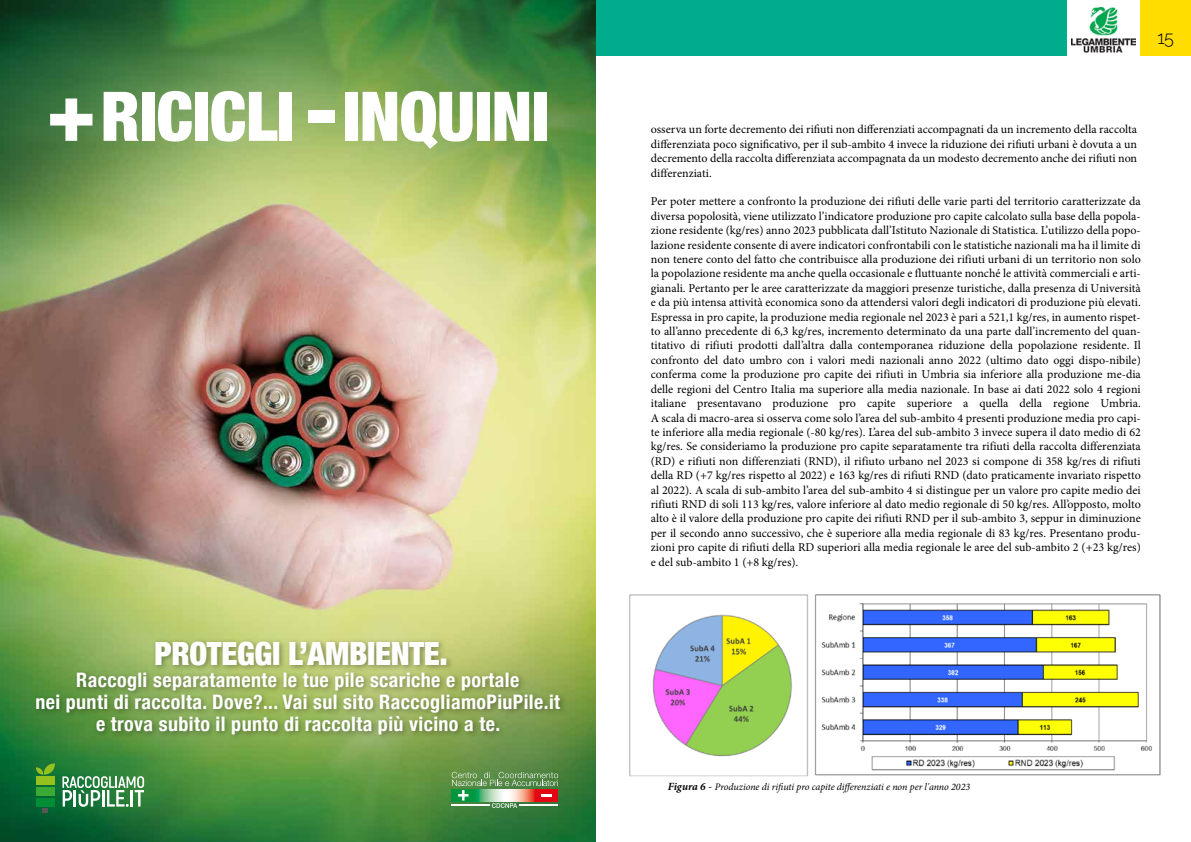
<style>
.page{position:relative;width:1191px;height:842px;background:#fff}
.page>*{position:absolute;margin:0;border:0;box-sizing:border-box;transform-origin:0 0}
.t1{font:900 condensed 68.6px "Helvetica Neue";letter-spacing:-.01em;color:#fff}
.t2{font:900 condensed 32px "Helvetica Neue";letter-spacing:-.01em;color:#fff}
.t3{font:700 condensed 20px/22.1px "Helvetica Neue";letter-spacing:.02em;color:#fff;text-align:center}
.t4{font:300 18px "Raleway";color:#000}
.t5{font:12px/14.4px "Minion Pro";color:#000;text-align:justify}
.t6{font:italic 10px "Minion Pro";letter-spacing:-.01em;color:#000}
.s1{font-size:83.7px}
.s2{font-weight:700;font-size:11px}
.s3{font-size:12px}
</style>
<div class="page">
<div style="left:596px;top:0;width:471px;height:56px;background:#00ac8b"></div>
<div style="left:1140px;top:0;width:51px;height:56px;background:#fd0"></div>
<img style="left:1071px;top:7px;width:64px;height:46px">
<img style="left:629px;top:594px;width:532px;height:183px">
<img style="left:0;top:0;width:595px;height:842px">
<div style="left:33px;top:638px;width:534px;height:104px;background:#000;opacity:.35"></div>
<div style="left:451px;top:789px;width:107px;height:12px;background:#009640"></div>
<hr style="left:451px;top:805px;width:39px;height:1px;background:#fff">
<svg style="left:452px;top:772px;width:106px;height:36px;background:#869c6f"></svg>
<div style="left:36px;top:776px;width:19px;height:9px;background:#95c11f"></div>
<div style="left:36px;top:787px;width:19px;height:9px;background:#3aaa35"></div>
<div style="left:36px;top:798px;width:19px;height:9px;background:#008d36"></div>
<svg style="left:42px;top:808px;width:6px;height:4px"></svg>
<svg style="left:36px;top:763px;width:19px;height:12px"></svg>
<svg style="left:62px;top:776px;width:82px;height:31px"></svg>
<h1 class="t1" style="left:46px;top:60px;width:504px"><span class="s1">+</span>RICICLI <span class="s1">-</span>INQUINI</h1>
<h2 class="t2" style="left:155px;top:627px;width:295px">PROTEGGI L’AMBIENTE.</h2>
<h3 class="t3" style="left:35px;top:667px;width:526px">Raccogli separatamente le tue pile scariche e portale<br>nei punti di raccolta. Dove?... Vai sul sito RaccogliamoPiuPile.it e trova subito il punto di raccolta più vicino a te.</h3>
<h3 class="t4" style="left:1157px;top:24px;width:18px">15</h3>
<p class="t5" style="left:651px;top:122px;width:488px">osserva un forte decremento dei rifiuti non differenziati accompagnati da un incremento della raccolta differenziata poco significativo, per il sub-ambito 4 invece la riduzione dei rifiuti urbani è dovuta a un decremento della raccolta differenziata accompagnata da un modesto decremento anche dei rifiuti non differenziati.</p>
<p class="t5" style="left:651px;top:194px;width:491px">Per poter mettere a confronto la produzione dei rifiuti delle varie parti del territorio caratterizzate da diversa popolosità, viene utilizzato l’indicatore produzione pro capite calcolato sulla base della popola&shy;zione residente (kg/res) anno 2023 pubblicata dall’Istituto Nazionale di Statistica. L’utilizzo della popo&shy;lazione residente consente di avere indicatori confrontabili con le statistiche nazionali ma ha il limite di non tenere conto del fatto che contribuisce alla produzione dei rifiuti urbani di un territorio non solo la popolazione residente ma anche quella occasionale e fluttuante nonché le attività commerciali e arti&shy;gianali. Pertanto per le aree caratterizzate da maggiori presenze turistiche, dalla presenza di Università e da più intensa attività economica sono da attendersi valori degli indicatori di produzione più elevati.<br>Espressa in pro capite, la produzione media regionale nel 2023 è pari a 521,1 kg/res, in aumento rispet&shy;to all’anno precedente di 6,3 kg/res, incremento determinato da una parte dall’incremento del quan&shy;titativo di rifiuti prodotti dall’altra dalla contemporanea riduzione della popolazione residente. Il confronto del dato umbro con i valori medi nazionali anno 2022 (ultimo dato oggi dispo-nibile) conferma come la produzione pro capite dei rifiuti in Umbria sia inferiore alla produzione me-dia delle regioni del Centro Italia ma superiore alla media nazionale. In base ai dati 2022 solo 4 regioni italiane presentavano produzione pro capite superiore a quella della regione Umbria.<br>A scala di macro-area si osserva come solo l’area del sub-ambito 4 presenti produzione media pro capi&shy;te inferiore alla media regionale (-80 kg/res). L’area del sub-ambito 3 invece supera il dato medio di 62 kg/res. Se consideriamo la produzione pro capite separatamente tra rifiuti della raccolta differenziata (RD) e rifiuti non differenziati (RND), il rifiuto urbano nel 2023 si compone di 358 kg/res di rifiuti della RD (+7 kg/res rispetto al 2022) e 163 kg/res di rifiuti RND (dato praticamente invariato rispetto al 2022). A scala di sub-ambito l’area del sub-ambito 4 si distingue per un valore pro capite medio dei rifiuti RND di soli 113 kg/res, valore inferiore al dato medio regionale di 50 kg/res. All’opposto, molto alto è il valore della produzione pro capite dei rifiuti RND per il sub-ambito 3, seppur in diminuzione per il secondo anno successivo, che è superiore alla media regionale di 83 kg/res. Presentano produ&shy;zioni pro capite di rifiuti della RD superiori alla media regionale le aree del sub-ambito 2 (+23 kg/res) e del sub-ambito 1 (+8 kg/res).</p>
<p class="t6" style="left:668px;top:780px;width:304px"><span class="s2">Figura 6</span> <span class="s3">-</span> Produzione di rifiuti pro capite differenziati e non per l'anno 2023</p>
</div>
